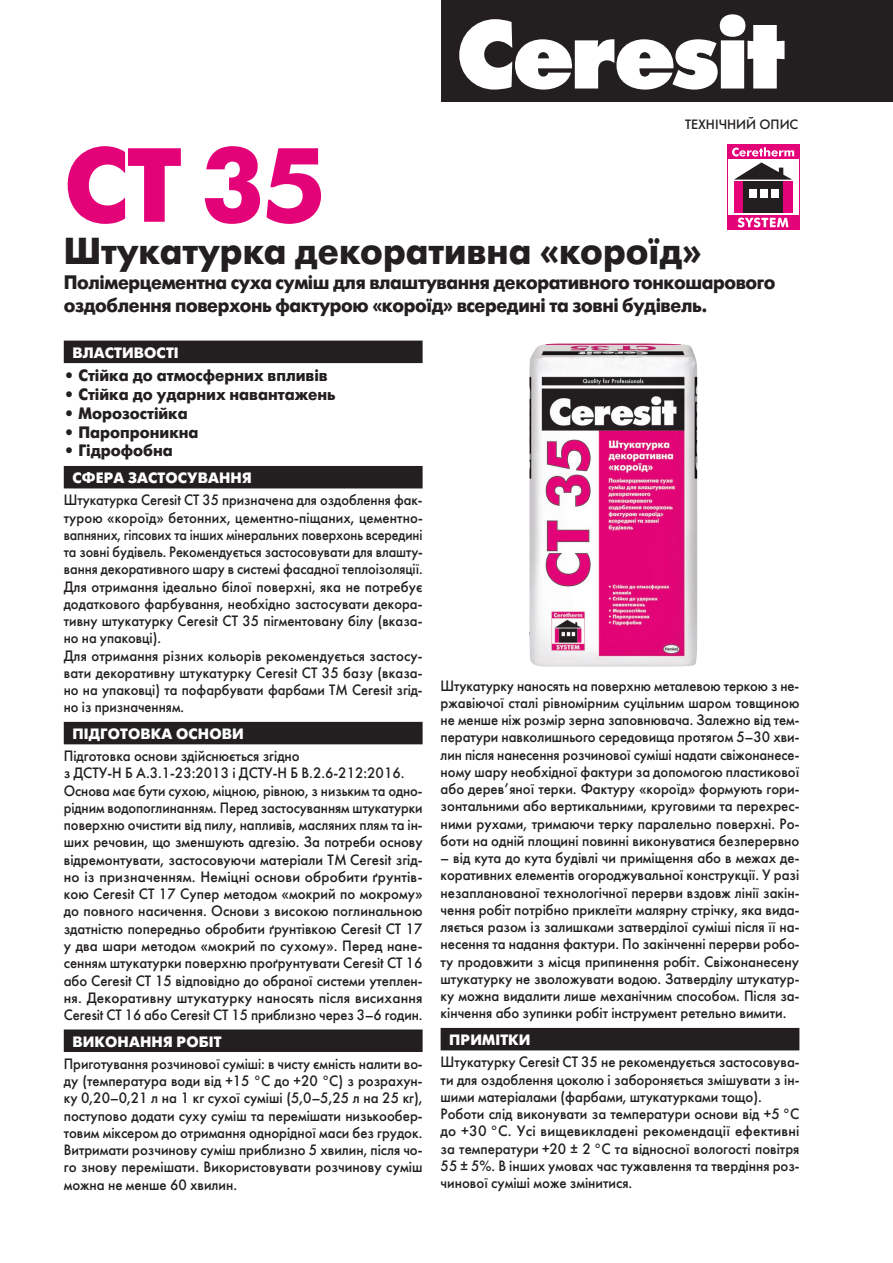
<style>
.page{position:relative;width:893px;height:1263px;background:#fff}
.page>*{position:absolute;margin:0;border:0;box-sizing:border-box;transform-origin:0 0}
.заг1{font:700 105px "Futura Futuris";color:#e40278}
.заг3{font:700 37.5px "Futura Futuris";color:#231f20;scale:.95 1}
.заг_текст{font:700 19.5px/22.5px "Futura Futuris";letter-spacing:-.02em;color:#231f20;scale:.94 1}
.Properties{font:700 16.5px "Futura Futuris";color:#231f20;scale:.95 1}
.txt{font:15px/17.2px "Futura Futuris";color:#231f20;text-align:justify;scale:.93 1}
.txt-2{font:15px/17.2px "Futura Futuris";color:#231f20;text-align:justify;scale:.95 1}
.txt-3{font:15px/17.2px "Futura Futuris";color:#231f20;text-align:justify;scale:.94 1}
.t1{font:700 15px "Futura Futuris";letter-spacing:.01em;color:#fff}
.t2{font:13.5px "Futura Futuris";color:#231f20}
</style>
<div class="page">
<div style="left:441px;top:0;width:452px;height:101px;background:#231f20"></div>
<svg style="left:459px;top:14px;width:325px;height:76px"></svg>
<div style="left:64px;top:341px;width:359px;height:22px;background:#231f20"></div>
<div style="left:64px;top:466px;width:359px;height:22px;background:#231f20"></div>
<div style="left:64px;top:722px;width:359px;height:22px;background:#231f20"></div>
<div style="left:64px;top:1029px;width:359px;height:23px;background:#231f20"></div>
<div style="left:441px;top:1028px;width:358px;height:22px;background:#231f20"></div>
<img style="left:529px;top:343px;width:168px;height:323px">
<div style="left:727px;top:145px;width:72px;height:14px;background:#e40278"></div>
<div style="left:727px;top:215px;width:72px;height:15px;background:#e40278"></div>
<div style="left:734px;top:181px;width:9px;height:31px;background:#e40278"></div>
<div style="left:783px;top:181px;width:9px;height:31px;background:#e40278"></div>
<div style="left:743px;top:181px;width:40px;height:31px;background:#231f20"></div>
<div style="left:749px;top:189px;width:7px;height:9px;background:#fff"></div>
<div style="left:760px;top:189px;width:8px;height:9px;background:#fff"></div>
<div style="left:771px;top:189px;width:7px;height:9px;background:#fff"></div>
<hr style="left:727px;top:159px;width:1px;height:57px;background:#e40278">
<hr style="left:799px;top:159px;width:1px;height:57px;background:#e40278">
<svg style="left:732px;top:147px;width:62px;height:33px"></svg>
<svg style="left:738px;top:218px;width:50px;height:9px"></svg>
<p class="t2" style="left:685px;top:116px;width:115px">ТЕХНІЧНИЙ ОПИС</p>
<p class="заг1" style="left:64px;top:123px;width:263px">CT 35</p>
<p class="заг3" style="left:64px;top:228px;width:673px">Штукатурка декоративна «короїд»</p>
<p class="заг_текст" style="left:64px;top:271px;width:759px">Полімерцементна суха суміш для влаштування декоративного тонкошарового оздоблення поверхонь фактурою «короїд» всередині та зовні будівель.</p>
<p class="t1" style="left:72px;top:343px;width:108px">ВЛАСТИВОСТІ</p>
<p class="Properties" style="left:64px;top:366px;width:279px">• Стійка до атмосферних впливів</p>
<p class="Properties" style="left:64px;top:385px;width:288px">• Стійка до ударних навантажень</p>
<p class="Properties" style="left:64px;top:403px;width:132px">• Морозостійка</p>
<p class="Properties" style="left:64px;top:422px;width:143px">• Паропроникна</p>
<p class="Properties" style="left:64px;top:441px;width:116px">• Гідрофобна</p>
<p class="t1" style="left:72px;top:469px;width:181px">СФЕРА ЗАСТОСУВАННЯ</p>
<p class="txt" style="left:64px;top:492px;width:387px">Штукатурка Ceresit CT 35 призначена для оздоблення фак&shy;турою «короїд» бетонних, цементно-піщаних, цементно&shy;вапняних, гіпсових та інших мінеральних поверхонь всередині та зовні будівель. Рекомендується застосовувати для влашту&shy;вання декоративного шару в системі фасадної теплоізоляції.</p>
<p class="txt-2" style="left:64px;top:578px;width:379px">Для отримання ідеально білої поверхні, яка не потребує додаткового фарбування, необхідно застосувати декора&shy;тивну штукатурку Ceresit CT 35 пігментовану білу (вказа&shy;но на упаковці).</p>
<p class="txt-2" style="left:64px;top:647px;width:379px">Для отримання різних кольорів рекомендується застосу&shy;вати декоративну штукатурку Ceresit CT 35 базу (вказа&shy;но на упаковці) та пофарбувати фарбами ТМ Ceresit згід&shy;но із призначенням.</p>
<p class="t1" style="left:72px;top:725px;width:173px">ПІДГОТОВКА ОСНОВИ</p>
<p class="txt-2" style="left:64px;top:748px;width:360px">Підготовка основи здійснюється згідно<br>з ДСТУ-Н Б А.3.1-23:2013 і ДСТУ-Н Б В.2.6-212:2016.</p>
<p class="txt" style="left:64px;top:782px;width:387px">Основа має бути сухою, міцною, рівною, з низьким та одно&shy;рідним водопоглинанням. Перед застосуванням штукатурки поверхню очистити від пилу, напливів, масляних плям та ін&shy;ших речовин, що зменшують адгезію. За потреби основу відремонтувати, застосовуючи матеріали ТМ Ceresit згід&shy;но із призначенням. Неміцні основи обробити ґрунтів&shy;кою Ceresit СТ 17 Супер методом «мокрий по мокрому» до повного насичення. Основи з високою поглинальною здатністю попередньо обробити ґрунтівкою Ceresit СТ 17 у два шари методом «мокрий по сухому». Перед нане&shy;сенням штукатурки поверхню проґрунтувати Ceresit СТ 16 або Ceresit СТ 15 відповідно до обраної системи утеплен&shy;ня. Декоративну штукатурку наносять після висихання Ceresit СТ 16 або Ceresit СТ 15 приблизно через 3–6 годин.</p>
<p class="t1" style="left:72px;top:1032px;width:151px">ВИКОНАННЯ РОБІТ</p>
<p class="txt-3" style="left:64px;top:1055px;width:383px">Приготування розчинової суміші: в чисту ємність налити во&shy;ду (температура води від +15 °С до +20 °С) з розрахун&shy;ку 0,20–0,21 л на 1 кг сухої суміші (5,0–5,25 л на 25 кг), поступово додати суху суміш та перемішати низькообер&shy;товим міксером до отримання однорідної маси без грудок.<br>Витримати розчинову суміш приблизно 5 хвилин, після чо&shy;го знову перемішати. Використовувати розчинову суміш можна не менше 60 хвилин.</p>
<p class="txt" style="left:441px;top:677px;width:387px">Штукатурку наносять на поверхню металевою теркою з не&shy;ржавіючої сталі рівномірним суцільним шаром товщиною не менше ніж розмір зерна заповнювача. Залежно від тем&shy;ператури навколишнього середовища протягом 5–30 хви&shy;лин після нанесення розчинової суміші надати свіжонанесе&shy;ному шару необхідної фактури за допомогою пластикової або дерев’яної терки. Фактуру «короїд» формують гори&shy;зонтальними або вертикальними, круговими та перехрес&shy;ними рухами, тримаючи терку паралельно поверхні. Ро&shy;боти на одній площині повинні виконуватися безперервно</p>
<p class="txt-2" style="left:441px;top:849px;width:379px">– від кута до кута будівлі чи приміщення або в межах де&shy;коративних елементів огороджувальної конструкції. У разі незапланованої технологічної перерви вздовж лінії закін&shy;чення робіт потрібно приклеїти малярну стрічку, яка вида&shy;ляється разом із залишками затверділої суміші після її на&shy;несення та надання фактури. По закінченні перерви робо&shy;ту продовжити з місця припинення робіт. Свіжонанесену штукатурку не зволожувати водою. Затверділу штукатур&shy;ку можна видалити лише механічним способом. Після за&shy;кінчення або зупинки робіт інструмент ретельно вимити.</p>
<p class="t1" style="left:449px;top:1031px;width:83px">ПРИМІТКИ</p>
<p class="txt-2" style="left:441px;top:1054px;width:379px">Штукатурку Ceresit CT 35 не рекомендується застосовува&shy;ти для оздоблення цоколю і забороняється змішувати з ін&shy;шими матеріалами (фарбами, штукатурками тощо).</p>
<p class="txt-2" style="left:441px;top:1105px;width:379px">Роботи слід виконувати за температури основи від +5 °C до +30 °C. Усі вищевикладені рекомендації ефективні за температури +20 ± 2 °C та відносної вологості повітря 55 ± 5%. В інших умовах час тужавлення та твердіння роз&shy;чинової суміші може змінитися.</p>
</div>
